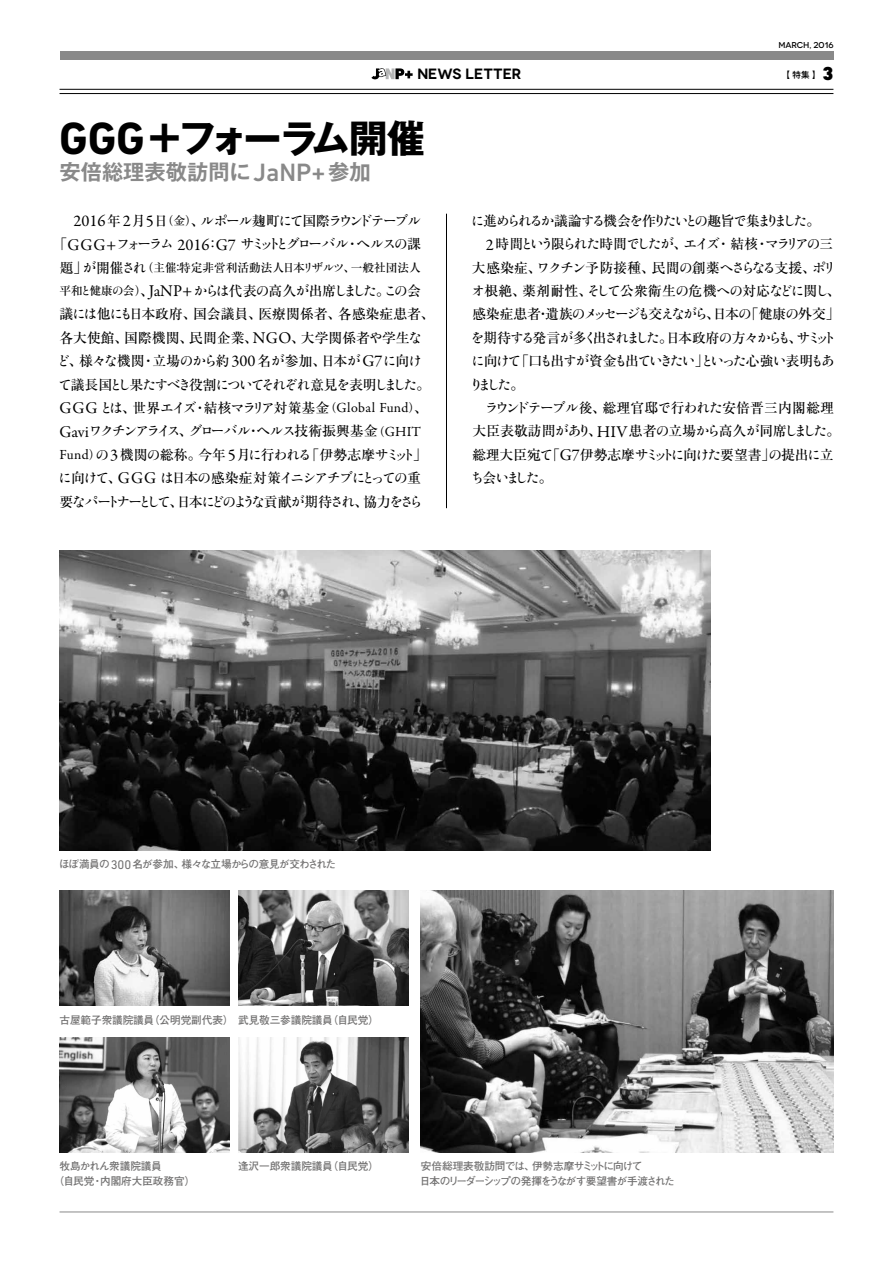
<style>
.page{position:relative;width:893px;height:1263px;background:#fff}
.page>*{position:absolute;margin:0;border:0;box-sizing:border-box;transform-origin:0 0}
.t1{font:700 38.25px "Gothic MB101 Pro";letter-spacing:-.09em;color:#000}
.t2{font:700 21.3px "Gothic MB101 Pro De";color:#898989}
.t3{font:900 19.2px "DIN Next LT Pro";color:#000}
.t4{font:600 14.85px "Novecentowide";color:#000}
.t5{font:500 13.8px/23.4px "Ryumin Pro";letter-spacing:.005em;color:#000}
.t6{font:13.8px/23.4px "Ryumin Std Medium KO";letter-spacing:-.21em;color:#000}
.t7{font:13.8px/23.4px "Ryumin Std Medium KO";letter-spacing:-.18em;color:#000;text-align:right}
.t8{font:13.8px "Ryumin Std Medium KO";letter-spacing:-.235em;color:#000}
.t9{font:13.8px "Ryumin Std Medium KO";letter-spacing:-.165em;color:#000}
.t10{font:13.8px "Ryumin Std Medium KO";letter-spacing:-.175em;color:#000}
.t11{font:500 11.7px "Ryumin Pro";color:#000}
.t12{font:700 10.65px/14.9px "Futo Go B101 Pro";letter-spacing:-.025em;color:#727171}
.t13{font:700 10.65px/14.9px "Futo Go B101 Pro";letter-spacing:-.075em;color:#727171}
.t14{font:700 10.65px "Futo Go B101 Pro";letter-spacing:-.07em;color:#727171}
.t15{font:700 10.65px "Futo Go B101 Pro";letter-spacing:-.005em;color:#727171}
.t16{font:500 8.55px "Novecentowide";letter-spacing:-.01em;color:#000}
.t17{font:500 8.55px "Gothic MB101 Pro";color:#000}
.s1{font-family:"DIN Next LT Pro";font-size:45.9px}
.s2{font-family:"DIN Next LT Pro";font-weight:500;font-size:25.5px}
.s3{font-family:"Garamond Premr Pro";font-size:16.65px}
.s4{font-family:"Ryumin Pro";font-weight:500}
.s5{font-family:"Ryumin Pro";font-weight:500;font-size:11.7px}
.s6{font-size:13.8px}
.s7{font-family:"Ryumin Std Medium KO";font-weight:400;font-size:13.8px}
.s8{font-family:"Ryumin Std Medium KO";font-weight:400}
.s9{font-size:11.7px}
.s10{font-family:"Garamond Premr Pro";font-weight:400;font-size:16.65px}
.s11{font-family:"Garamond Premr Pro";font-weight:400;font-size:14.1px}
.s12{font-family:"Garamond Premr Pro";font-size:14.1px}
.s13{font-family:"DIN Next LT Pro";font-weight:400;font-size:12.75px}
</style>
<div class="page">
<div style="left:60px;top:51px;width:773px;height:9px;background:#898989"></div>
<hr style="left:60px;top:93px;width:773px;height:1px;background:#000">
<hr style="left:60px;top:89px;width:773px;height:1px;background:#000">
<hr style="left:60px;top:1211px;width:773px;height:1px;background:#898989">
<svg style="left:371px;top:68px;width:42px;height:11px"></svg>
<hr style="left:446px;top:214px;width:1px;height:294px;background:#000">
<img style="left:60px;top:551px;width:650px;height:299px">
<img style="left:421px;top:891px;width:412px;height:261px">
<img style="left:60px;top:891px;width:170px;height:115px">
<img style="left:60px;top:1037px;width:170px;height:115px">
<img style="left:238px;top:891px;width:170px;height:115px">
<img style="left:238px;top:1037px;width:170px;height:115px">
<p class="t16" style="left:778px;top:39px;width:56px">MARCH, 2016</p>
<p class="t17" style="left:781px;top:67px;width:41px">【特集】</p>
<p class="t4" style="left:417px;top:65px;width:106px">NEWS LETTER</p>
<h3 class="t3" style="left:822px;top:62px;width:12px">3</h3>
<h1 class="t1" style="left:59px;top:106px;width:368px"><span class="s1">GGG</span>＋フォーラム開催</h1>
<h2 class="t2" style="left:60px;top:154px;width:313px">安倍総理表敬訪問に<span class="s2">JaNP+</span>参加</h2>
<p class="t7" style="left:54px;top:208px;width:369px"><span class="s3">2016</span> <span class="s4">年</span> <span class="s3">2</span><span class="s4">月</span><span class="s3">5</span><span class="s4">日</span><span class="s5">（金）</span><span class="s4">、</span>ルポール<span class="s4">麹町</span>にて<span class="s4">国際</span>ラウンドテーブル<span class="s4">「</span><span class="s3">GGG+</span>フォーラム <span class="s3">2016</span><span class="s4">：</span><span class="s3">G7</span> サミットとグローバル<span class="s4">・</span>ヘルスの<span class="s4">課</span></p>
<p class="t11" style="left:60px;top:258px;width:363px"><span class="s6">題」</span><span class="s7">が</span><span class="s6">開催</span><span class="s7">され</span>（主催：特定非営利活動法人日本<span class="s8">リザルツ</span>、一般社団法人</p>
<p class="t8" style="left:60px;top:281px;width:363px"><span class="s5">平和</span><span class="s9">と</span><span class="s5">健康</span><span class="s9">の</span><span class="s5">会）</span><span class="s4">、</span><span class="s3">JaNP+</span> からは<span class="s4">代表</span>の<span class="s4">高久</span>が<span class="s4">出席</span>しました<span class="s4">。</span>この<span class="s4">会</span></p>
<p class="t5" style="left:57px;top:302px;width:379px">議<span class="s8">には</span>他<span class="s8">にも</span>日本政府、国会議員、医療関係者、各感染症患者、各大使館、国際機関、民間企業、<span class="s10">NGO</span>、大学関係者<span class="s8">や</span>学生<span class="s8">など</span>、様々<span class="s8">な</span>機関・立場<span class="s8">のから</span>約 <span class="s10">300</span> 名<span class="s8">が</span>参加、日本<span class="s8">が</span><span class="s10">G7</span><span class="s8">に</span>向<span class="s8">け</span></p>
<p class="t10" style="left:58px;top:374px;width:373px">て<span class="s4">議長国</span>とし<span class="s4">果</span>たすべき<span class="s4">役割</span>についてそれぞれ<span class="s4">意見</span>を<span class="s4">表明</span>しました<span class="s4">。</span></p>
<p class="t5" style="left:60px;top:395px;width:370px"><span class="s10">GGG</span><span class="s8">とは</span>、世界<span class="s8">エイズ</span>・結核<span class="s8">マラリア</span>対策基金<span class="s9">（</span><span class="s11">Global Fund</span><span class="s9">）</span>、</p>
<p class="t9" style="left:60px;top:421px;width:363px"><span class="s3">Gavi</span>ワクチンアライス<span class="s4">、</span>グローバル<span class="s4">・</span>ヘルス<span class="s4">技術振興基金</span><span class="s5">（</span><span class="s12">GHIT</span></p>
<p class="t5" style="left:60px;top:442px;width:369px"><span class="s11">Fund</span><span class="s9">）</span><span class="s8">の</span><span class="s10">3</span>機関<span class="s8">の</span>総称。今年<span class="s10">5</span>月<span class="s8">に</span>行<span class="s8">われる</span>「伊勢志摩<span class="s8">サミット</span>」</p>
<p class="t6" style="left:58px;top:465px;width:366px">に<span class="s4">向</span>けて<span class="s4">、</span><span class="s3">GGG</span> は<span class="s4">日本</span>の<span class="s4">感染症対策</span>イニシアチブにとっての<span class="s4">重要</span>なパートナーとして<span class="s4">、日本</span>にどのような<span class="s4">貢献</span>が<span class="s4">期待</span>され<span class="s4">、協力</span>をさら</p>
<p class="t6" style="left:486px;top:208px;width:349px;text-indent:-15px">に<span class="s4">進</span>められるか<span class="s4">議論</span>する<span class="s4">機会</span>を<span class="s4">作</span>りたいとの<span class="s4">趣旨</span>で<span class="s4">集</span>まりました<span class="s4">。<br></span><span class="s3">2</span> <span class="s4">時間</span>という<span class="s4">限</span>られた<span class="s4">時間</span>でしたが<span class="s4">、</span>エイズ<span class="s4">・結核・</span>マラリアの<span class="s4">三</span></p>
<p class="t5" style="left:471px;top:255px;width:371px">大感染症、<span class="s8">ワクチン</span>予防接種、民間<span class="s8">の</span>創薬<span class="s8">へさらなる</span>支援、<span class="s8">ポリオ</span>根絶、薬剤耐性、<span class="s8">そして</span>公衆衛生<span class="s8">の</span>危機<span class="s8">への</span>対応<span class="s8">などに</span>関<span class="s8">し</span>、感染症患者・遺族<span class="s8">のメッセージも</span>交<span class="s8">えながら</span>、日本<span class="s8">の</span>「健康<span class="s8">の</span>外交」</p>
<p class="t6" style="left:469px;top:325px;width:369px">を<span class="s4">期待</span>する<span class="s4">発言</span>が<span class="s4">多</span>く<span class="s4">出</span>されました<span class="s4">。日本政府</span>の<span class="s4">方々</span>からも<span class="s4">、</span>サミットに<span class="s4">向</span>けて<span class="s4">「口</span>も<span class="s4">出</span>すが<span class="s4">資金</span>も<span class="s4">出</span>ていきたい<span class="s4">」</span>といった<span class="s4">心強</span>い<span class="s4">表明</span>もありました<span class="s4">。</span></p>
<p class="t5" style="left:472px;top:395px;width:370px;text-align:center"><span class="s8">ラウンドテーブル</span>後、総理官邸<span class="s8">で</span>行<span class="s8">われた</span>安倍晋三内閣総理<br>大臣表敬訪問<span class="s8">があり</span>、<span class="s10">HIV</span>患者<span class="s8">の</span>立場<span class="s8">から</span>高久<span class="s8">が</span>同席<span class="s8">しました</span>。総理大臣宛<span class="s8">て</span>「<span class="s10">G7</span>伊勢志摩<span class="s8">サミットに</span>向<span class="s8">けた</span>要望書」<span class="s8">の</span>提出<span class="s8">に</span>立</p>
<p class="t6" style="left:470px;top:465px;width:84px">ち<span class="s4">会</span>いました<span class="s4">。</span></p>
<p class="t14" style="left:59px;top:856px;width:278px">ほぼ満員の<span class="s13">300</span> 名が参加、様々な立場からの意見が交わされた</p>
<p class="t12" style="left:59px;top:1011px;width:321px">古屋範子衆議院議員（公明党副代表）武見敬三参議院議員（自民党）</p>
<p class="t12" style="left:53px;top:1157px;width:144px;text-indent:6px">牧島かれん衆議院議員<br>（自民党・内閣府大臣政務官）</p>
<p class="t15" style="left:238px;top:1158px;width:143px">逢沢一郎衆議院議員（自民党）</p>
<p class="t13" style="left:420px;top:1157px;width:256px">安倍総理表敬訪問では、伊勢志摩サミットに向けて<br>日本のリーダーシップの発揮をうながす要望書が手渡された</p>
</div>
